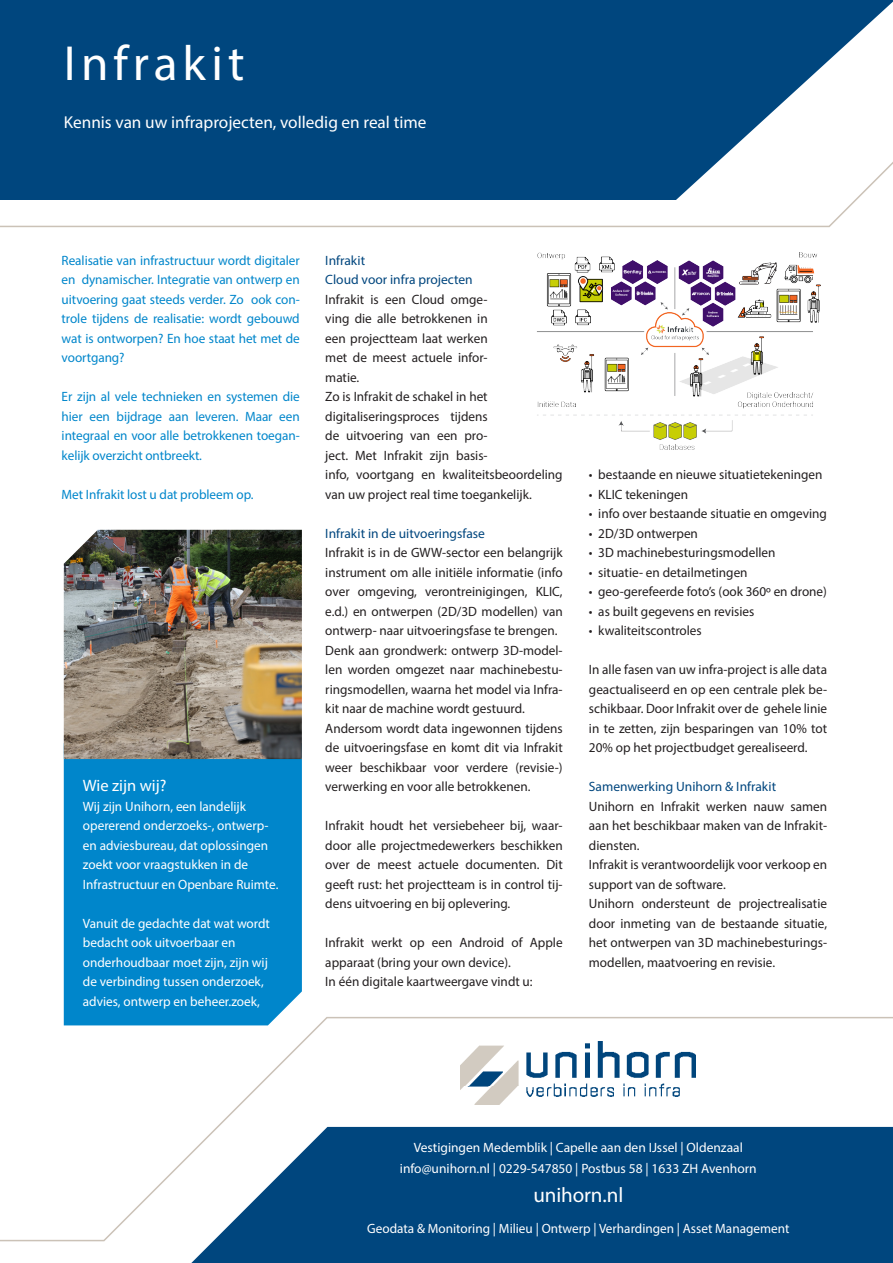
<style>
.page{position:relative;width:893px;height:1263px;background:#fff}
.page>*{position:absolute;margin:0;border:0;box-sizing:border-box;transform-origin:0 0}
.Kop{font:49.5px "Myriad Pro";letter-spacing:.1em;color:#fff}
.t1{font:21px "Myriad Pro";letter-spacing:-.005em;color:#fff}
.Intro{font:17.25px "Myriad Pro";color:#fff}
.tussenkop{font:16.5px "Myriad Pro";color:#fff}
.body{font:13.5px/19.5px "Myriad Pro";color:#231f20;text-align:justify}
.body-2{font:13.5px/19.5px "Myriad Pro";letter-spacing:-.005em;color:#0086cb;text-align:justify}
.tussenkop-2{font:13.5px/19.5px "Myriad Pro";color:#fff}
.body_regular{font:13.5px/19.5px "Myriad Pro";color:#fff}
.tussenkop-3{font:13.5px "Myriad Pro";color:#00467e}
</style>
<div class="page">
<div style="left:0;top:0;width:893px;height:200px;background:#00467e"></div>
<svg style="left:735px;top:2px;width:158px;height:144px"></svg>
<svg style="left:0;top:1016px;width:893px;height:226px"></svg>
<img style="left:537px;top:252px;width:284px;height:198px">
<svg style="left:191px;top:1127px;width:702px;height:136px;background:#18578a"></svg>
<img style="left:461px;top:1041px;width:235px;height:63px">
<div style="left:64px;top:759px;width:238px;height:266px;background:#0086cb"></div>
<img style="left:64px;top:530px;width:238px;height:229px">
<svg style="left:0;top:146px;width:893px;height:82px"></svg>
<p class="Kop" style="left:64px;top:33px;width:182px">Infrakit</p>
<p class="Intro" style="left:64px;top:111px;width:364px">Kennis van uw infraprojecten, volledig en real time</p>
<p class="body-2" style="left:62px;top:250px;width:240px">Realisatie van infrastructuur wordt digitaler en dynamischer. Integratie van ontwerp en uitvoering gaat steeds verder. Zo ook con&shy;trole tijdens de realisatie: wordt gebouwd wat is ontworpen? En hoe staat het met de voortgang?</p>
<p class="body-2" style="left:62px;top:387px;width:240px">Er zijn al vele technieken en systemen die hier een bijdrage aan leveren. Maar een integraal en voor alle betrokkenen toegan&shy;kelijk overzicht ontbreekt.</p>
<p class="body-2" style="left:62px;top:484px;width:193px">Met Infrakit lost u dat probleem op.</p>
<p class="tussenkop" style="left:83px;top:776px;width:85px">Wie zijn wij?</p>
<p class="tussenkop-2" style="left:83px;top:796px;width:197px">Wij zijn Unihorn, een landelijk opererend onderzoeks-, ontwerp&shy;en adviesbureau, dat oplossingen zoekt voor vraagstukken in de Infrastructuur en Openbare Ruimte.</p>
<p class="body_regular" style="left:83px;top:913px;width:189px">Vanuit de gedachte dat wat wordt bedacht ook uitvoerbaar en onderhoudbaar moet zijn, zijn wij de verbinding tussen onderzoek, advies, ontwerp en beheer.zoek,</p>
<p class="tussenkop-3" style="left:325px;top:252px;width:41px">Infrakit</p>
<p class="tussenkop-3" style="left:325px;top:271px;width:149px">Cloud voor infra projecten</p>
<p class="body" style="left:325px;top:289px;width:164px">Infrakit is een Cloud omge&shy;ving die alle betrokkenen in een projectteam laat werken met de meest actuele infor&shy;matie.</p>
<p class="body" style="left:325px;top:387px;width:239px;text-align:left">Zo is Infrakit de schakel in het digitaliseringsproces tijdens<br>de uitvoering van een pro-<br>ject. Met Infrakit zijn basis-<br>info, voortgang en kwaliteitsbeoordeling van uw project real time toegankelijk.</p>
<p class="tussenkop-3" style="left:325px;top:525px;width:161px">Infrakit in de uitvoeringsfase</p>
<p class="body" style="left:325px;top:543px;width:239px">Infrakit is in de GWW-sector een belangrijk instrument om alle initiële informatie (info over omgeving, verontreinigingen, KLIC, e.d.) en ontwerpen (2D/3D modellen) van ontwerp- naar uitvoeringsfase te brengen.</p>
<p class="body" style="left:325px;top:640px;width:239px">Denk aan grondwerk: ontwerp 3D-model&shy;len worden omgezet naar machinebestu&shy;ringsmodellen, waarna het model via Infra&shy;kit naar de machine wordt gestuurd.</p>
<p class="body" style="left:325px;top:718px;width:239px">Andersom wordt data ingewonnen tijdens de uitvoeringsfase en komt dit via Infrakit weer beschikbaar voor verdere (revisie-) verwerking en voor alle betrokkenen.</p>
<p class="body" style="left:325px;top:816px;width:239px">Infrakit houdt het versiebeheer bij, waar&shy;door alle projectmedewerkers beschikken over de meest actuele documenten. Dit geeft rust: het projectteam is in control tij&shy;dens uitvoering en bij oplevering.</p>
<p class="body" style="left:325px;top:933px;width:239px">Infrakit werkt op een Android of Apple apparaat (bring your own device).</p>
<p class="body" style="left:325px;top:972px;width:209px">In één digitale kaartweergave vindt u:</p>
<p class="body" style="left:589px;top:465px;width:235px">• bestaande en nieuwe situatietekeningen</p>
<p class="body" style="left:589px;top:484px;width:101px">• KLIC tekeningen</p>
<p class="body" style="left:589px;top:504px;width:239px">• info over bestaande situatie en omgeving</p>
<p class="body" style="left:589px;top:523px;width:111px">• 2D/3D ontwerpen</p>
<p class="body" style="left:589px;top:543px;width:188px">• 3D machinebesturingsmodellen</p>
<p class="body" style="left:589px;top:562px;width:160px">• situatie- en detailmetingen</p>
<p class="body" style="left:589px;top:582px;width:240px">• geo-gerefeerde foto’s (ook 360º en drone)</p>
<p class="body" style="left:589px;top:601px;width:167px">• as built gegevens en revisies</p>
<p class="body" style="left:589px;top:621px;width:114px">• kwaliteitscontroles</p>
<p class="body" style="left:589px;top:660px;width:240px">In alle fasen van uw infra-project is alle data geactualiseerd en op een centrale plek be&shy;schikbaar. Door Infrakit over de gehele linie in te zetten, zijn besparingen van 10% tot 20% op het projectbudget gerealiseerd.</p>
<p class="tussenkop-3" style="left:589px;top:778px;width:189px">Samenwerking Unihorn &amp; Infrakit</p>
<p class="body" style="left:589px;top:796px;width:240px">Unihorn en Infrakit werken nauw samen aan het beschikbaar maken van de Infrakit&shy;diensten.</p>
<p class="body" style="left:589px;top:855px;width:240px">Infrakit is verantwoordelijk voor verkoop en</p>
<p class="body" style="left:589px;top:874px;width:138px">support van de software.</p>
<p class="body" style="left:589px;top:894px;width:240px">Unihorn ondersteunt de projectrealisatie door inmeting van de bestaande situatie, het ontwerpen van 3D machinebesturings&shy;modellen, maatvoering en revisie.</p>
<p class="tussenkop-2" style="left:414px;top:1138px;width:331px">Vestigingen Medemblik | Capelle aan den IJssel | Oldenzaal</p>
<p class="tussenkop-2" style="left:400px;top:1159px;width:358px">info@unihorn.nl | 0229-547850 | Postbus 58 | 1633 ZH Avenhorn</p>
<p class="t1" style="left:533px;top:1181px;width:91px">unihorn.nl</p>
<p class="tussenkop-2" style="left:367px;top:1218px;width:424px">Geodata &amp; Monitoring | Milieu | Ontwerp | Verhardingen | Asset Management</p>
</div>
